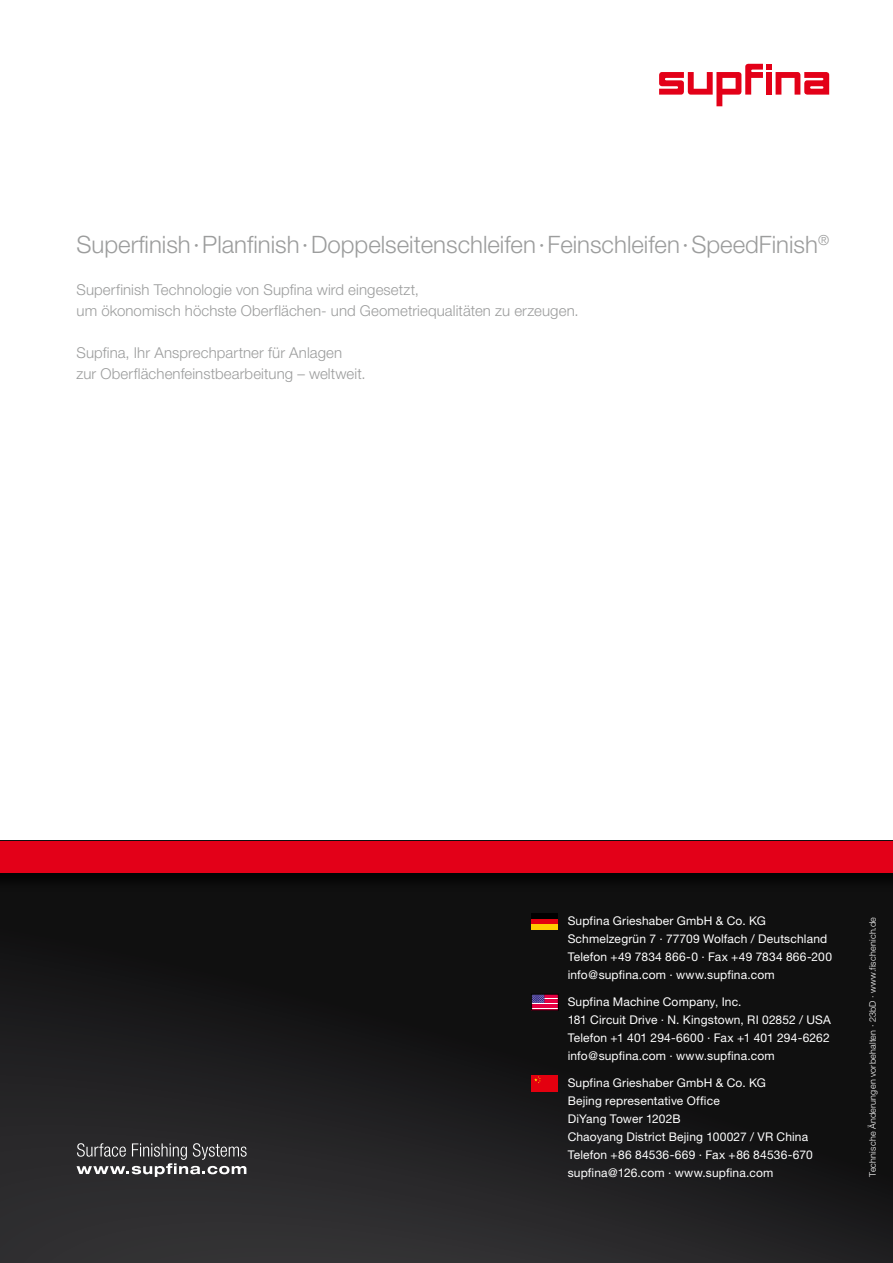
<style>
.page{position:relative;width:893px;height:1263px;background:#fff}
.page>*{position:absolute;margin:0;border:0;box-sizing:border-box;transform-origin:0 0}
.t1{font:300 24px "Helvetica Neue";color:#9c9d9d}
.t2{font:300 15px/21px "Helvetica Neue";letter-spacing:.005em;color:#9c9d9d}
.t3{font:12px/18px "Helvetica Neue";letter-spacing:.015em;color:#fff}
.t4{font:300 9px "Helvetica Neue";letter-spacing:.025em;color:#fff}
</style>
<div class="page">
<svg style="left:0;top:894px;width:893px;height:369px;background:#1a1a1b"></svg>
<div style="left:0;top:872px;width:893px;height:22px;background:#0c0a0c"></div>
<div style="left:0;top:841px;width:893px;height:31px;background:#e30018"></div>
<svg style="left:659px;top:64px;width:170px;height:42px"></svg>
<svg style="left:77px;top:1143px;width:170px;height:34px;background:#595859"></svg>
<svg style="left:531px;top:918px;width:27px;height:6px"></svg>
<div style="left:531px;top:913px;width:27px;height:5px;background:#000"></div>
<div style="left:531px;top:924px;width:27px;height:5px;background:#fc0"></div>
<svg style="left:533px;top:996px;width:23px;height:12px"></svg>
<div style="left:531px;top:994px;width:27px;height:16px;border:1px solid #000"></div>
<div style="left:531px;top:1075px;width:27px;height:16px;background:#e3000f"></div>
<svg style="left:534px;top:1076px;width:7px;height:7px"></svg>
<h1 class="t1" style="left:77px;top:230px;width:754px">Superfinish · Planfinish · Doppelseitenschleifen · Feinschleifen · SpeedFinish<sup>®</sup></h1>
<p class="t2" style="left:77px;top:279px;width:504px">Superfinish Technologie von Supfina wird ein gesetzt,<br>um ökonomisch höchste Oberflächen- und Geometrie qualitäten zu erzeugen.</p>
<p class="t2" style="left:77px;top:342px;width:291px">Supfina, Ihr Ansprechpartner für Anlagen zur Oberflächenfeinstbearbeitung – weltweit.</p>
<p class="t3" style="left:568px;top:911px;width:266px">Supfina Grieshaber GmbH &amp; Co. KG Schmelzegrün 7 · 77709 Wolfach / Deutschland Telefon +49 7834 866-0 · Fax +49 7834 866-200 info@supfina.com · www.supfina.com</p>
<p class="t3" style="left:568px;top:992px;width:265px">Supfina Machine Company, Inc.<br>181 Circuit Drive · N. Kingstown, RI 02852 / USA Telefon +1 401 294-6600 · Fax +1 401 294-6262 info@supfina.com · www.supfina.com</p>
<p class="t3" style="left:568px;top:1073px;width:247px">Supfina Grieshaber GmbH &amp; Co. KG<br>Bejing representative Office<br>DiYang Tower 1202B<br>Chaoyang District Bejing 100027 / VR China Telefon +86 84536-669 · Fax +86 84536-670 supfina@126.com · www.supfina.com</p>
<p class="t4" style="left:867px;top:1177px;width:261px;rotate:-90deg">Technische Änderungen vorbehalten · 23bD · www.fischenich.de</p>
</div>
